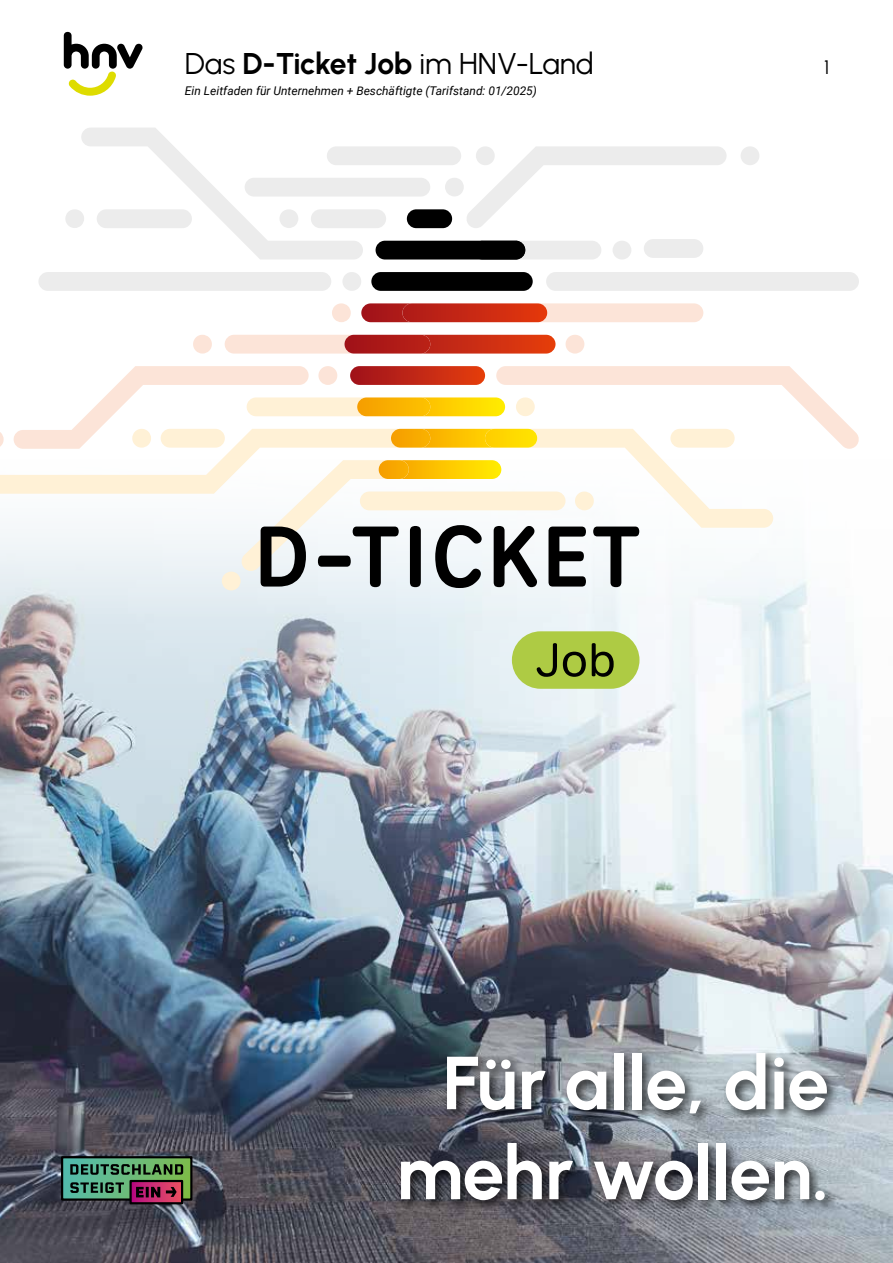
<style>
.page{position:relative;width:893px;height:1263px;background:#fff}
.page>*{position:absolute;margin:0;border:0;box-sizing:border-box;transform-origin:0 0}
.t1{font:700 75px/90px "Urbanist";letter-spacing:-.01em;color:#fff;text-align:right}
.t2{font:30px "Urbanist";color:#000}
.t3{font:19.5px "Urbanist";color:#000}
.t4{font:italic 12px "Roboto";color:#000}
.s1{font-weight:700}
</style>
<div class="page">
<svg style="left:64px;top:32px;width:79px;height:64px"></svg>
<img style="left:0;top:623px;width:893px;height:640px">
<svg style="left:0;top:590px;width:811px;height:33px;fill:#e5eff4"></svg>
<div style="left:371px;top:272px;width:162px;height:19px;background:#000;border-radius:9px"></div>
<div style="left:376px;top:241px;width:149px;height:18px;background:#000;border-radius:9px"></div>
<div style="left:407px;top:209px;width:45px;height:19px;background:#000;border-radius:9px"></div>
<svg style="left:225px;top:335px;width:330px;height:19px;background:#e68c77"></svg>
<div style="left:344px;top:335px;width:86px;height:19px;background:linear-gradient(to right,#a01118,#ba2218);border-radius:9px"></div>
<svg style="left:361px;top:303px;width:342px;height:19px;background:#ebbcb3"></svg>
<div style="left:402px;top:303px;width:145px;height:19px;background:linear-gradient(to right,#ae1b1a,#e4380c);border-radius:9px"></div>
<svg style="left:566px;top:335px;width:18px;height:19px"></svg>
<svg style="left:193px;top:335px;width:19px;height:19px"></svg>
<svg style="left:332px;top:303px;width:19px;height:19px"></svg>
<div style="left:38px;top:272px;width:293px;height:19px;background:#ececec;border-radius:9px"></div>
<div style="left:546px;top:272px;width:313px;height:19px;background:#ececec;border-radius:9px"></div>
<svg style="left:342px;top:272px;width:19px;height:19px"></svg>
<div style="left:311px;top:209px;width:75px;height:19px;background:#ececec;border-radius:9px"></div>
<div style="left:245px;top:178px;width:185px;height:19px;background:#ececec;border-radius:9px"></div>
<div style="left:327px;top:146px;width:134px;height:19px;background:#ececec;border-radius:9px"></div>
<svg style="left:613px;top:241px;width:18px;height:18px"></svg>
<svg style="left:65px;top:128px;width:298px;height:131px"></svg>
<svg style="left:445px;top:146px;width:282px;height:82px"></svg>
<svg style="left:741px;top:146px;width:18px;height:19px"></svg>
<svg style="left:519px;top:241px;width:82px;height:18px"></svg>
<div style="left:473px;top:241px;width:52px;height:18px;background:#000;border-radius:9px"></div>
<div style="left:644px;top:239px;width:59px;height:19px;background:#ececec;border-radius:9px"></div>
<div style="left:396px;top:1048px;width:444px;height:165px;background:#000;opacity:.75"></div>
<div style="left:62px;top:1157px;width:129px;height:42px;background:linear-gradient(to right,#53bbb0,#7db84a)"></div>
<div style="left:61px;top:1156px;width:131px;height:45px;border:2px solid #000"></div>
<svg style="left:133px;top:1183px;width:47px;height:18px"></svg>
<div style="left:130px;top:1180px;width:53px;height:24px;border:2px solid #000"></div>
<svg style="left:70px;top:1164px;width:113px;height:11px"></svg>
<svg style="left:70px;top:1182px;width:54px;height:11px"></svg>
<svg style="left:136px;top:1187px;width:41px;height:10px"></svg>
<svg style="left:0;top:366px;width:859px;height:224px"></svg>
<div style="left:512px;top:631px;width:127px;height:58px;background:#aecb44;border-radius:29px"></div>
<svg style="left:537px;top:643px;width:77px;height:34px"></svg>
<h2 class="t2" style="left:185px;top:44px;width:410px">Das <span class="s1">D-Ticket Job</span> im HNV-Land</h2>
<h3 class="t3" style="left:824px;top:55px;width:7px">1</h3>
<p class="t4" style="left:185px;top:82px;width:354px">Ein Leitfaden für Unternehmen + Beschäftigte (Tarifstand: 01/2025)</p>
<h1 class="t1" style="left:397px;top:1034px;width:434px">Für alle, die mehr wollen.</h1>
</div>
